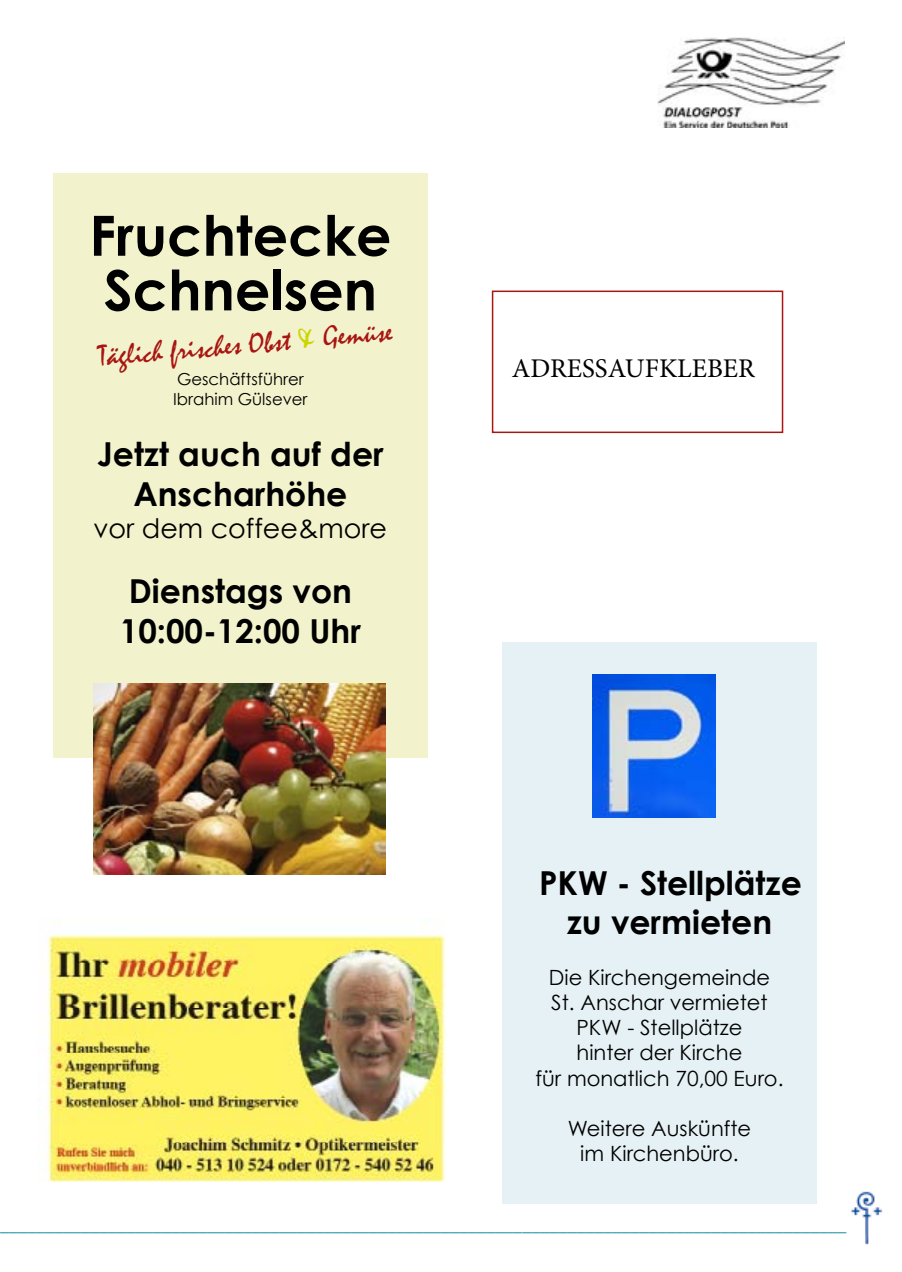
<style>
.page{position:relative;width:902px;height:1272px;background:#fff}
.page>*{position:absolute;margin:0;border:0;box-sizing:border-box;transform-origin:0 0}
.t1{font:700 55.5px/54.6px "Century Gothic";color:#000}
.t2{font:700 33px/39.6px "Century Gothic";color:#000;text-align:center}
.t3{font:30px "Mistral";color:#a81512}
.t4{font:27px "Century Gothic";color:#000}
.t5{font:27px "Minion Pro";color:#000}
.t6{font:21px/25.2px "Century Gothic";color:#000;text-align:center}
.t7{font:18px "Minion Pro";color:#008699}
.t8{font:16.5px/19.8px "Century Gothic";color:#000}
.s1{color:#ccd500}
</style>
<div class="page">
<img style="left:851px;top:1191px;width:32px;height:54px">
<div style="left:492px;top:290px;width:291px;height:143px;border:2px solid #a81512"></div>
<img style="left:657px;top:37px;width:187px;height:91px">
<div style="left:502px;top:642px;width:314px;height:561px;background:#e6f1f5"></div>
<img style="left:592px;top:674px;width:123px;height:143px">
<img style="left:37px;top:918px;width:409px;height:263px">
<div style="left:53px;top:173px;width:374px;height:585px;background:#f2f3cc"></div>
<img style="left:94px;top:684px;width:291px;height:190px">
<h1 class="t1" style="left:89px;top:207px;width:303px">Fruchtecke<br>Schnelsen</h1>
<h3 class="t3" style="left:97px;top:340px;width:296px;rotate:-5deg">Täglich frisches Obst <span class="s1">&amp;</span> Gemüse</h3>
<p class="t8" style="left:173px;top:369px;width:136px">Geschäftsführer<br>Ibrahim Gülsever</p>
<h2 class="t2" style="left:97px;top:434px;width:288px">Jetzt auch auf der<br>Anscharhöhe</h2>
<p class="t4" style="left:94px;top:512px;width:295px">vor dem coffee&amp;more</p>
<h2 class="t2" style="left:120px;top:570px;width:242px;text-align:left">Dienstags von<br>10:00-12:00 Uhr</h2>
<p class="t5" style="left:511px;top:350px;width:245px">ADRESSAUFKLEBER</p>
<h2 class="t2" style="left:539px;top:862px;width:264px">PKW - Stellplätze zu vermieten</h2>
<p class="t6" style="left:535px;top:964px;width:249px">Die Kirchengemeinde<br>St. Anschar vermietet<br>PKW - Stellplätze<br>hinter der Kirche<br>für monatlich 70,00 Euro.</p>
<p class="t6" style="left:567px;top:1115px;width:185px">Weitere Auskünfte im Kirchenbüro.</p>
<p class="t7" style="left:0;top:1213px;width:847px">______________________________________________________________________________________________</p>
</div>
